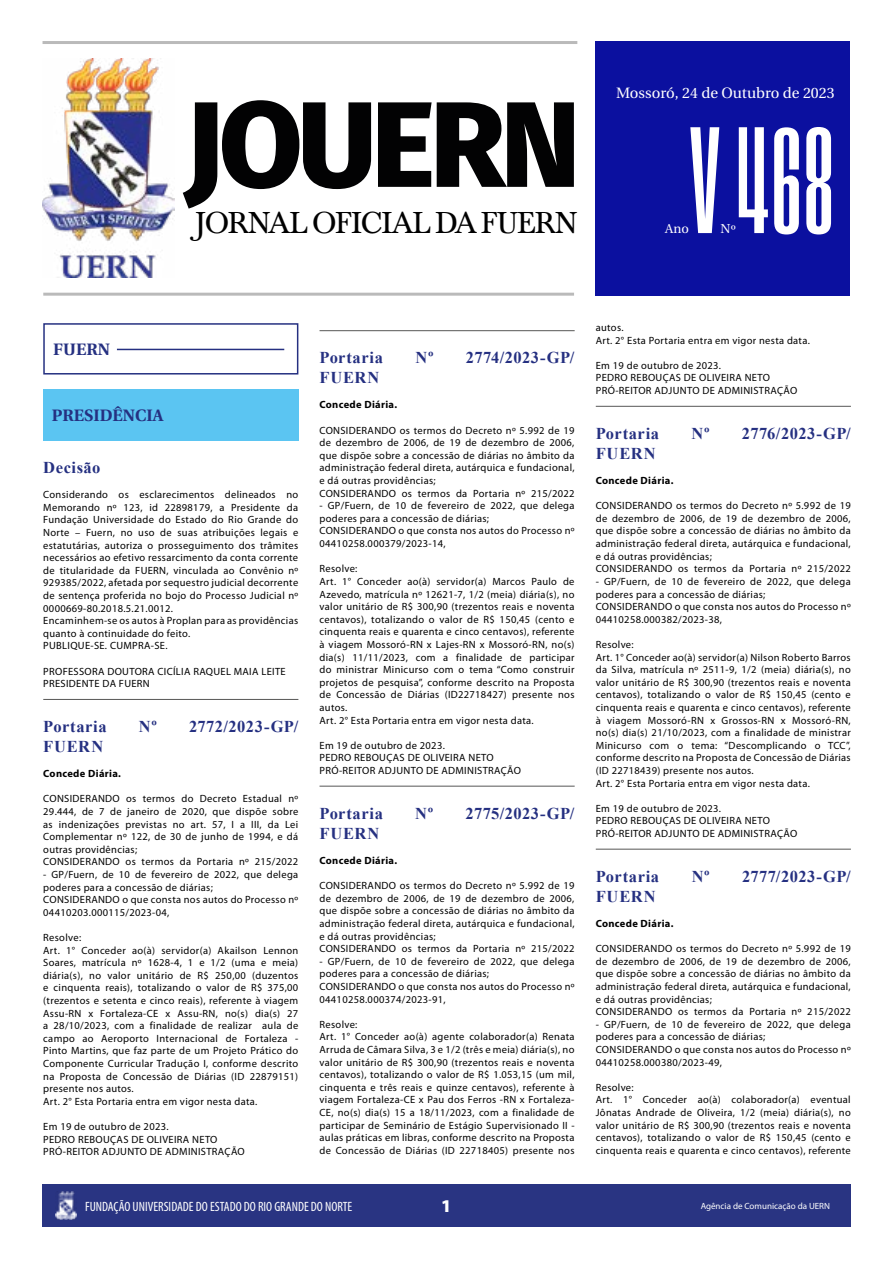
<style>
.page{position:relative;width:893px;height:1263px;background:#fff}
.page>*{position:absolute;margin:0;border:0;box-sizing:border-box;transform-origin:0 0}
.t1{font:129.15px "Droid";color:#fff}
.t2{font:800 121.5px "Fira Sans";letter-spacing:-.04em;color:#020203}
.t3{font:31.5px "Baskervald ADF Std";letter-spacing:-.02em;color:#000}
.t4{font:900 18px "Myriad Pro";color:#fff}
.t5{font:700 16.5px "Times New Roman";letter-spacing:.03em;color:#253081}
.t6{font:700 16.5px "Heuristica";color:#253081}
.t7{font:15px "Heuristica";color:#fff}
.t8{font:condensed 13.5px "Myriad Pro";color:#fff}
.t9{font:12.9px "Heuristica";color:#fff}
.t10{font:10.5px/12.6px "Myriad Pro";letter-spacing:.03em;color:#000}
.t11{font:700 10.5px "Myriad Pro";letter-spacing:.03em;color:#000}
.t12{font:9px "Myriad Pro";color:#fff}
</style>
<div class="page">
<div style="left:43px;top:1184px;width:808px;height:43px;background:#293482"></div>
<img style="left:55px;top:1191px;width:21px;height:29px">
<hr style="left:43px;top:41px;width:534px;height:3px;background:#878787">
<hr style="left:43px;top:293px;width:531px;height:3px;background:#878787">
<div style="left:595px;top:41px;width:255px;height:255px;background:#0b109f"></div>
<img style="left:43px;top:59px;width:131px;height:219px">
<div style="left:43px;top:323px;width:255px;height:51px;border:2px solid #253081"></div>
<hr style="left:118px;top:349px;width:166px;height:1px;background:#253081">
<div style="left:43px;top:389px;width:255px;height:52px;background:#5bc5f2"></div>
<hr style="left:43px;top:699px;width:255px;height:1px;background:#575756">
<hr style="left:320px;top:330px;width:255px;height:1px;background:#575756">
<hr style="left:320px;top:786px;width:255px;height:1px;background:#575756">
<hr style="left:596px;top:406px;width:255px;height:1px;background:#575756">
<hr style="left:596px;top:849px;width:255px;height:1px;background:#575756">
<h2 class="t2" style="left:185px;top:39px;width:397px">JOUERN</h2>
<h3 class="t3" style="left:196px;top:205px;width:383px">JORNAL OFICIAL DA FUERN</h3>
<h3 class="t7" style="left:616px;top:81px;width:220px">Mossoró, 24 de Outubro de 2023</h3>
<h1 class="t1" style="left:689px;top:106px;width:147px">V468</h1>
<p class="t9" style="left:665px;top:219px;width:25px">Ano</p>
<p class="t9" style="left:721px;top:219px;width:17px">Nº</p>
<h3 class="t6" style="left:53px;top:336px;width:58px">FUERN</h3>
<h3 class="t6" style="left:52px;top:402px;width:113px">PRESIDÊNCIA</h3>
<h3 class="t5" style="left:43px;top:455px;width:59px">Decisão</h3>
<p class="t10" style="left:43px;top:488px;width:257px">Considerando os esclarecimentos delineados no Memorando nº 123, id 22898179, a Presidente da Fundação Universidade do Estado do Rio Grande do Norte – Fuern, no uso de suas atribuições legais e estatutárias, autoriza o prosseguimento dos trâmites necessários ao efetivo ressarcimento da conta corrente de titularidade da FUERN, vinculada ao Convênio nº 929385/2022, afetada por sequestro judicial decorrente de sentença proferida no bojo do Processo Judicial nº 0000669-80.2018.5.21.0012.<br>Encaminhem-se os autos à Proplan para as providências quanto à continuidade do feito.<br>PUBLIQUE-SE. CUMPRA-SE.</p>
<p class="t10" style="left:43px;top:665px;width:244px">PROFESSORA DOUTORA CICÍLIA RAQUEL MAIA LEITE<br>PRESIDENTE DA FUERN</p>
<h3 class="t5" style="left:43px;top:715px;width:65px">Portaria</h3>
<h3 class="t5" style="left:139px;top:715px;width:19px">Nº</h3>
<h3 class="t5" style="left:189px;top:715px;width:111px">2772/2023-GP/</h3>
<h3 class="t5" style="left:43px;top:734px;width:61px">FUERN</h3>
<p class="t11" style="left:43px;top:767px;width:79px">Concede Diária.</p>
<p class="t10" style="left:43px;top:792px;width:257px">CONSIDERANDO os termos do Decreto Estadual nº 29.444, de 7 de janeiro de 2020, que dispõe sobre as indenizações previstas no art. 57, I a III, da Lei Complementar nº 122, de 30 de junho de 1994, e dá outras providências;<br>CONSIDERANDO os termos da Portaria nº 215/2022</p>
<p class="t10" style="left:43px;top:868px;width:256px">- GP/Fuern, de 10 de fevereiro de 2022, que delega poderes para a concessão de diárias;<br>CONSIDERANDO o que consta nos autos do Processo nº 04410203.000115/2023-04,</p>
<p class="t10" style="left:43px;top:931px;width:257px">Resolve:<br>Art. 1° Conceder ao(à) servidor(a) Akailson Lennon Soares, matrícula nº 1628-4, 1 e 1/2 (uma e meia) diária(s), no valor unitário de R$ 250,00 (duzentos e cinquenta reais), totalizando o valor de R$ 375,00 (trezentos e setenta e cinco reais), referente à viagem Assu-RN x Fortaleza-CE x Assu-RN, no(s) dia(s) 27 a 28/10/2023, com a finalidade de realizar aula de campo ao Aeroporto Internacional de Fortaleza - Pinto Martins, que faz parte de um Projeto Prático do Componente Curricular Tradução I, conforme descrito na Proposta de Concessão de Diárias (ID 22879151) presente nos autos.<br>Art. 2° Esta Portaria entra em vigor nesta data.</p>
<p class="t10" style="left:43px;top:1120px;width:203px">Em 19 de outubro de 2023.<br>PEDRO REBOUÇAS DE OLIVEIRA NETO<br>PRÓ-REITOR ADJUNTO DE ADMINISTRAÇÃO</p>
<h3 class="t5" style="left:320px;top:346px;width:65px">Portaria</h3>
<h3 class="t5" style="left:415px;top:346px;width:19px">Nº</h3>
<h3 class="t5" style="left:466px;top:346px;width:110px">2774/2023-GP/</h3>
<h3 class="t5" style="left:320px;top:366px;width:61px">FUERN</h3>
<p class="t11" style="left:320px;top:398px;width:79px">Concede Diária.</p>
<p class="t10" style="left:320px;top:424px;width:257px">CONSIDERANDO os termos do Decreto nº 5.992 de 19 de dezembro de 2006, de 19 de dezembro de 2006, que dispõe sobre a concessão de diárias no âmbito da administração federal direta, autárquica e fundacional, e dá outras providências;<br>CONSIDERANDO os termos da Portaria nº 215/2022</p>
<p class="t10" style="left:320px;top:499px;width:256px">- GP/Fuern, de 10 de fevereiro de 2022, que delega poderes para a concessão de diárias;<br>CONSIDERANDO o que consta nos autos do Processo nº 04410258.000379/2023-14,</p>
<p class="t10" style="left:320px;top:562px;width:256px">Resolve:<br>Art. 1° Conceder ao(à) servidor(a) Marcos Paulo de Azevedo, matrícula nº 12621-7, 1/2 (meia) diária(s), no valor unitário de R$ 300,90 (trezentos reais e noventa centavos), totalizando o valor de R$ 150,45 (cento e cinquenta reais e quarenta e cinco centavos), referente à viagem Mossoró-RN x Lajes-RN x Mossoró-RN, no(s) dia(s) 11/11/2023, com a finalidade de participar do ministrar Minicurso com o tema “Como construir projetos de pesquisa”, conforme descrito na Proposta de Concessão de Diárias (ID22718427) presente nos autos.<br>Art. 2° Esta Portaria entra em vigor nesta data.</p>
<p class="t10" style="left:320px;top:739px;width:203px">Em 19 de outubro de 2023.<br>PEDRO REBOUÇAS DE OLIVEIRA NETO<br>PRÓ-REITOR ADJUNTO DE ADMINISTRAÇÃO</p>
<h3 class="t5" style="left:320px;top:801px;width:65px">Portaria</h3>
<h3 class="t5" style="left:415px;top:801px;width:19px">Nº</h3>
<h3 class="t5" style="left:466px;top:801px;width:110px">2775/2023-GP/</h3>
<h3 class="t5" style="left:320px;top:821px;width:61px">FUERN</h3>
<p class="t11" style="left:320px;top:853px;width:79px">Concede Diária.</p>
<p class="t10" style="left:320px;top:879px;width:257px">CONSIDERANDO os termos do Decreto nº 5.992 de 19 de dezembro de 2006, de 19 de dezembro de 2006, que dispõe sobre a concessão de diárias no âmbito da administração federal direta, autárquica e fundacional, e dá outras providências;<br>CONSIDERANDO os termos da Portaria nº 215/2022</p>
<p class="t10" style="left:320px;top:955px;width:256px">- GP/Fuern, de 10 de fevereiro de 2022, que delega poderes para a concessão de diárias;<br>CONSIDERANDO o que consta nos autos do Processo nº 04410258.000374/2023-91,</p>
<p class="t10" style="left:320px;top:1018px;width:257px">Resolve:<br>Art. 1° Conceder ao(à) agente colaborador(a) Renata Arruda de Câmara Silva, 3 e 1/2 (três e meia) diária(s), no valor unitário de R$ 300,90 (trezentos reais e noventa centavos), totalizando o valor de R$ 1.053,15 (um mil, cinquenta e três reais e quinze centavos), referente à viagem Fortaleza-CE x Pau dos Ferros -RN x Fortaleza-CE, no(s) dia(s) 15 a 18/11/2023, com a finalidade de participar de Seminário de Estágio Supervisionado II - aulas práticas em libras, conforme descrito na Proposta de Concessão de Diárias (ID 22718405) presente nos</p>
<p class="t10" style="left:596px;top:321px;width:216px">autos.<br>Art. 2° Esta Portaria entra em vigor nesta data.</p>
<p class="t10" style="left:596px;top:359px;width:203px">Em 19 de outubro de 2023.<br>PEDRO REBOUÇAS DE OLIVEIRA NETO<br>PRÓ-REITOR ADJUNTO DE ADMINISTRAÇÃO</p>
<h3 class="t5" style="left:596px;top:422px;width:65px">Portaria</h3>
<h3 class="t5" style="left:692px;top:422px;width:19px">Nº</h3>
<h3 class="t5" style="left:742px;top:422px;width:110px">2776/2023-GP/</h3>
<h3 class="t5" style="left:596px;top:441px;width:61px">FUERN</h3>
<p class="t11" style="left:596px;top:474px;width:79px">Concede Diária.</p>
<p class="t10" style="left:596px;top:499px;width:257px">CONSIDERANDO os termos do Decreto nº 5.992 de 19 de dezembro de 2006, de 19 de dezembro de 2006, que dispõe sobre a concessão de diárias no âmbito da administração federal direta, autárquica e fundacional, e dá outras providências;<br>CONSIDERANDO os termos da Portaria nº 215/2022</p>
<p class="t10" style="left:596px;top:575px;width:256px">- GP/Fuern, de 10 de fevereiro de 2022, que delega poderes para a concessão de diárias;<br>CONSIDERANDO o que consta nos autos do Processo nº 04410258.000382/2023-38,</p>
<p class="t10" style="left:596px;top:638px;width:257px">Resolve:<br>Art. 1° Conceder ao(à) servidor(a) Nilson Roberto Barros da Silva, matrícula nº 2511-9, 1/2 (meia) diária(s), no valor unitário de R$ 300,90 (trezentos reais e noventa centavos), totalizando o valor de R$ 150,45 (cento e cinquenta reais e quarenta e cinco centavos), referente à viagem Mossoró-RN x Grossos-RN x Mossoró-RN, no(s) dia(s) 21/10/2023, com a finalidade de ministrar Minicurso com o tema: “Descomplicando o TCC”, conforme descrito na Proposta de Concessão de Diárias (ID 22718439) presente nos autos.<br>Art. 2° Esta Portaria entra em vigor nesta data.</p>
<p class="t10" style="left:596px;top:802px;width:203px">Em 19 de outubro de 2023.<br>PEDRO REBOUÇAS DE OLIVEIRA NETO<br>PRÓ-REITOR ADJUNTO DE ADMINISTRAÇÃO</p>
<h3 class="t5" style="left:596px;top:864px;width:65px">Portaria</h3>
<h3 class="t5" style="left:692px;top:864px;width:19px">Nº</h3>
<h3 class="t5" style="left:742px;top:864px;width:110px">2777/2023-GP/</h3>
<h3 class="t5" style="left:596px;top:884px;width:61px">FUERN</h3>
<p class="t11" style="left:596px;top:916px;width:79px">Concede Diária.</p>
<p class="t10" style="left:596px;top:942px;width:257px">CONSIDERANDO os termos do Decreto nº 5.992 de 19 de dezembro de 2006, de 19 de dezembro de 2006, que dispõe sobre a concessão de diárias no âmbito da administração federal direta, autárquica e fundacional, e dá outras providências;<br>CONSIDERANDO os termos da Portaria nº 215/2022</p>
<p class="t10" style="left:596px;top:1018px;width:256px">- GP/Fuern, de 10 de fevereiro de 2022, que delega poderes para a concessão de diárias;<br>CONSIDERANDO o que consta nos autos do Processo nº 04410258.000380/2023-49,</p>
<p class="t10" style="left:596px;top:1081px;width:256px">Resolve:<br>Art. 1° Conceder ao(à) colaborador(a) eventual Jônatas Andrade de Oliveira, 1/2 (meia) diária(s), no valor unitário de R$ 300,90 (trezentos reais e noventa centavos), totalizando o valor de R$ 150,45 (cento e cinquenta reais e quarenta e cinco centavos), referente</p>
<p class="t8" style="left:85px;top:1198px;width:269px">FUNDAÇÃO UNIVERSIDADE DO ESTADO DO RIO GRANDE DO NORTE</p>
<h3 class="t4" style="left:441px;top:1194px;width:12px">1</h3>
<p class="t12" style="left:701px;top:1200px;width:131px">Agência de Comunicação da UERN</p>
</div>
